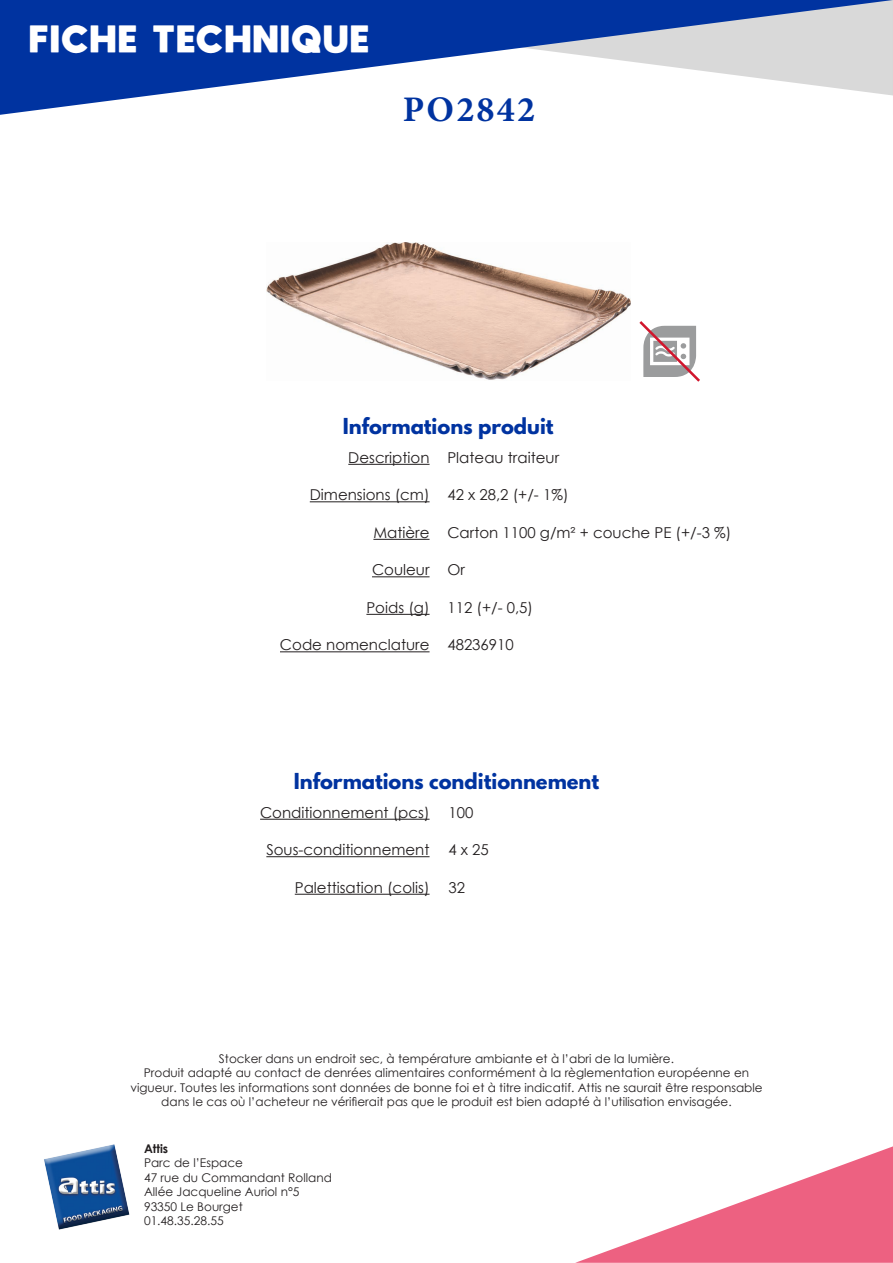
<style>
.page{position:relative;width:893px;height:1263px;background:#fff}
.page>*{position:absolute;margin:0;border:0;box-sizing:border-box;transform-origin:0 0}
.t1{font:700 36px "Minion Pro";letter-spacing:.06em;color:#0033a0}
.t2{font:800 27px "moon get";letter-spacing:.1em;color:#fff}
.t3{font:700 19.5px "League Spartan";color:#0033a0}
.t4{font:15px "Century Gothic";color:#231f20}
.t5{font:12px/14.4px "Century Gothic";color:#231f20;text-align:center}
.t6{font:700 12px "Century Gothic";color:#231f20}
</style>
<div class="page">
<svg style="left:0;top:0;width:892px;height:115px"></svg>
<svg style="left:575px;top:1146px;width:318px;height:117px"></svg>
<hr style="left:348px;top:464px;width:82px;height:1px;background:#231f20">
<hr style="left:310px;top:501px;width:120px;height:1px;background:#231f20">
<hr style="left:373px;top:539px;width:57px;height:1px;background:#231f20">
<hr style="left:372px;top:576px;width:58px;height:1px;background:#231f20">
<hr style="left:366px;top:614px;width:64px;height:1px;background:#231f20">
<hr style="left:280px;top:651px;width:150px;height:1px;background:#231f20">
<img style="left:44px;top:1144px;width:86px;height:85px">
<hr style="left:260px;top:819px;width:170px;height:1px;background:#231f20">
<hr style="left:266px;top:856px;width:164px;height:1px;background:#231f20">
<hr style="left:295px;top:894px;width:135px;height:1px;background:#231f20">
<svg style="left:639px;top:321px;width:61px;height:61px"></svg>
<svg style="left:892px;top:0;width:1px;height:96px"></svg>
<img style="left:267px;top:243px;width:364px;height:137px">
<p class="t2" style="left:30px;top:22px;width:340px">FICHE TECHNIQUE</p>
<p class="t1" style="left:403px;top:84px;width:134px">PO2842</p>
<p class="t3" style="left:343px;top:410px;width:212px">Informations produit</p>
<p class="t4" style="left:348px;top:447px;width:83px">Description</p>
<p class="t4" style="left:310px;top:484px;width:121px">Dimensions (cm)</p>
<p class="t4" style="left:373px;top:522px;width:58px">Matière</p>
<p class="t4" style="left:372px;top:559px;width:59px">Couleur</p>
<p class="t4" style="left:366px;top:597px;width:65px">Poids (g)</p>
<p class="t4" style="left:280px;top:634px;width:151px">Code nomenclature</p>
<p class="t4" style="left:447px;top:447px;width:113px">Plateau traiteur</p>
<p class="t4" style="left:447px;top:484px;width:123px">42 x 28,2 (+/- 1%)</p>
<p class="t4" style="left:447px;top:522px;width:285px">Carton 1100 g/m² + couche PE (+/-3 %)</p>
<p class="t4" style="left:447px;top:559px;width:19px">Or</p>
<p class="t4" style="left:447px;top:597px;width:87px">112 (+/- 0,5)</p>
<p class="t4" style="left:447px;top:634px;width:68px">48236910</p>
<p class="t3" style="left:294px;top:765px;width:307px">Informations conditionnement</p>
<p class="t4" style="left:260px;top:802px;width:171px">Conditionnement (pcs)</p>
<p class="t4" style="left:266px;top:839px;width:165px">Sous-conditionnement</p>
<p class="t4" style="left:295px;top:877px;width:136px">Palettisation (colis)</p>
<p class="t4" style="left:448px;top:802px;width:26px">100</p>
<p class="t4" style="left:448px;top:839px;width:42px">4 x 25</p>
<p class="t4" style="left:448px;top:877px;width:18px">32</p>
<p class="t5" style="left:219px;top:1051px;width:457px">Stocker dans un endroit sec, à température ambiante et à l’abri de la lumière.</p>
<p class="t5" style="left:130px;top:1065px;width:634px">Produit adapté au contact de denrées alimentaires conformément à la règlementation européenne en vigueur. Toutes les informations sont données de bonne foi et à titre indicatif. Attis ne saurait être responsable dans le cas où l’acheteur ne vérifierait pas que le produit est bien adapté à l’utilisation envisagée.</p>
<p class="t6" style="left:144px;top:1139px;width:26px">Attis</p>
<p class="t5" style="left:144px;top:1155px;width:100px">Parc de l’Espace</p>
<p class="t5" style="left:144px;top:1170px;width:189px">47 rue du Commandant Rolland</p>
<p class="t5" style="left:144px;top:1184px;width:157px">Allée Jacqueline Auriol n°5</p>
<p class="t5" style="left:144px;top:1199px;width:100px">93350 Le Bourget</p>
<p class="t5" style="left:144px;top:1213px;width:81px">01.48.35.28.55</p>
</div>
